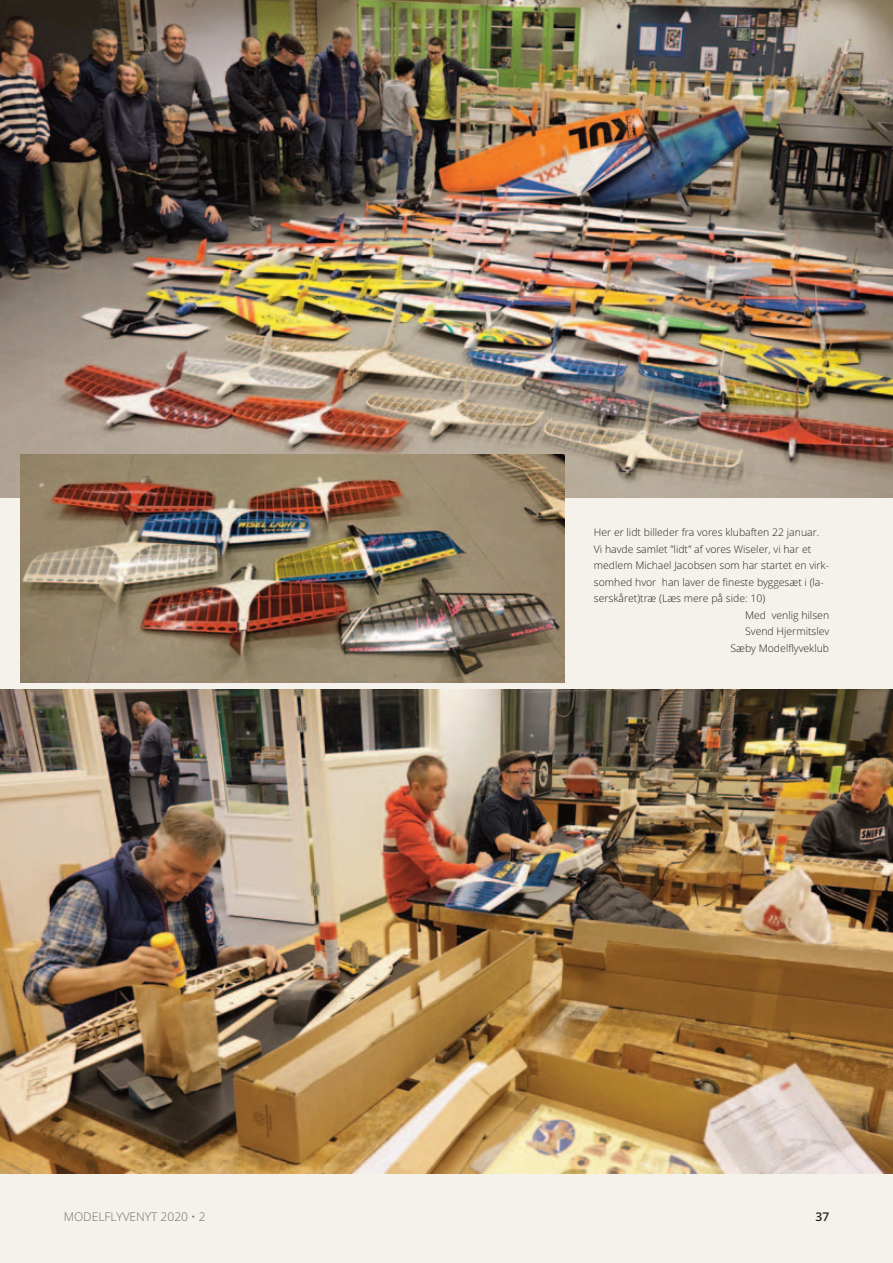
<style>
.page{position:relative;width:893px;height:1263px;background:#f5f1eb}
.page>*{position:absolute;margin:0;border:0;box-sizing:border-box;transform-origin:0 0}
.t1{font:300 12px "Open Sans";color:#6c6d70}
.t2{font:600 12px "Open Sans";color:#231f20}
.t3{font:300 10.5px "Open Sans";color:#231f20}
</style>
<div class="page">
<img style="left:0;top:0;width:893px;height:497px">
<img style="left:20px;top:455px;width:544px;height:227px">
<img style="left:0;top:689px;width:893px;height:485px">
<p class="t3" style="left:594px;top:528px;width:227px">Her er lidt billeder fra vores klubaften 22 januar.</p>
<p class="t3" style="left:594px;top:545px;width:219px">Vi havde samlet ”lidt” af vores Wiseler, vi har et</p>
<p class="t3" style="left:594px;top:561px;width:237px">medlem Michael Jacobsen som har startet en virk-</p>
<p class="t3" style="left:594px;top:578px;width:231px">somhed hvor han laver de fineste byggesæt i (la-</p>
<p class="t3" style="left:594px;top:594px;width:173px">serskåret)træ (Læs mere på side: 10)</p>
<p class="t3" style="left:745px;top:611px;width:86px">Med venlig hilsen</p>
<p class="t3" style="left:745px;top:627px;width:86px">Svend Hjermitslev</p>
<p class="t3" style="left:731px;top:644px;width:100px">Sæby Modelflyveklub</p>
<p class="t1" style="left:64px;top:1212px;width:143px">MODELFLYVENYT 2020 • 2</p>
<p class="t2" style="left:815px;top:1212px;width:15px">37</p>
</div>
